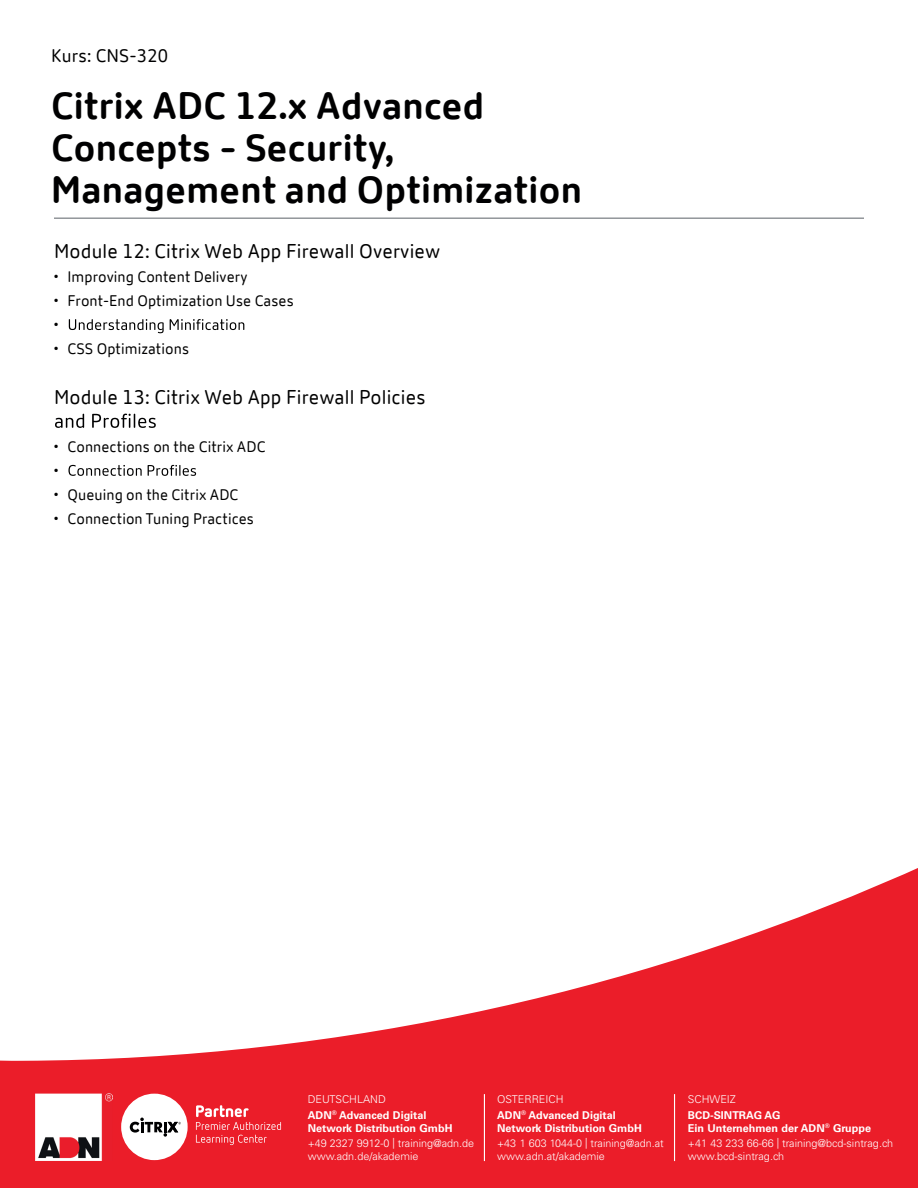
<style>
.page{position:relative;width:918px;height:1188px;background:#fff}
.page>*{position:absolute;margin:0;border:0;box-sizing:border-box;transform-origin:0 0}
.t1{font:700 37.5px/42px "Citrix New Sans";letter-spacing:.01em;color:#000001}
.t2{font:19.5px "Citrix New Sans";letter-spacing:.01em;color:#000001}
.t3{font:18px "Citrix New Sans";letter-spacing:.01em;color:#000001}
.t4{font:15px "Citrix New Sans";letter-spacing:.005em;color:#000001}
.t5{font:300 10.8px/12.9px "Univers LT";color:#fff}
.t6{font:700 10.8px/12.9px "Univers LT";color:#fff}
.t7{font:700 6.3px "Univers LT";color:#fff}
.s1{font-size:18px}
.s2{font-weight:300}
</style>
<div class="page">
<svg style="left:0;top:868px;width:918px;height:320px;fill:#eb1d29"></svg>
<img style="left:35px;top:1094px;width:78px;height:66px">
<div style="left:121px;top:1094px;width:67px;height:66px;background:#fff;border-radius:50%"></div>
<svg style="left:130px;top:1118px;width:51px;height:19px"></svg>
<svg style="left:196px;top:1105px;width:85px;height:40px"></svg>
<hr style="left:484px;top:1094px;width:1px;height:67px;background:#fff">
<hr style="left:674px;top:1094px;width:1px;height:67px;background:#fff">
<svg style="left:69px;top:319px;width:175px;height:14px"></svg>
<svg style="left:55px;top:414px;width:101px;height:14px"></svg>
<svg style="left:68px;top:465px;width:128px;height:11px"></svg>
<hr style="left:54px;top:218px;width:810px;height:1px;background:#5c6167">
<h3 class="t3" style="left:51px;top:46px;width:119px">Kurs: CNS-320</h3>
<h1 class="t1" style="left:51px;top:86px;width:532px">Citrix ADC 12.x Advanced<br>Concepts - Security,<br>Management and Optimization</h1>
<h2 class="t2" style="left:54px;top:240px;width:388px">Module 12: Citrix Web App Firewall Overview</h2>
<h3 class="t4" style="left:54px;top:268px;width:195px"><span class="s1">•</span> Improving Content Delivery</h3>
<h3 class="t4" style="left:54px;top:292px;width:241px"><span class="s1">•</span> Front-End Optimization Use Cases</h3>
<h3 class="t3" style="left:54px;top:314px;width:6px">•</h3>
<h3 class="t4" style="left:54px;top:340px;width:137px"><span class="s1">•</span> CSS Optimizations</h3>
<h2 class="t2" style="left:54px;top:387px;width:373px">Module 13: Citrix Web App Firewall Policies</h2>
<h3 class="t4" style="left:54px;top:438px;width:213px"><span class="s1">•</span> Connections on the Citrix ADC</h3>
<h3 class="t3" style="left:54px;top:459px;width:6px">•</h3>
<h3 class="t4" style="left:54px;top:486px;width:186px"><span class="s1">•</span> Queuing on the Citrix ADC</h3>
<h3 class="t4" style="left:54px;top:510px;width:201px"><span class="s1">•</span> Connection Tuning Practices</h3>
<p class="t5" style="left:308px;top:1092px;width:80px">DEUTSCHLAND</p>
<p class="t6" style="left:308px;top:1109px;width:146px">ADN Advanced Digital<br>Network Distribution GmbH</p>
<p class="t5" style="left:308px;top:1136px;width:168px">+49 2327 9912-0 | training@adn.de www.adn.de/akademie</p>
<p class="t7" style="left:332px;top:1109px;width:7px">®</p>
<p class="t6" style="left:497px;top:1091px;width:120px;line-height:16.2px"><span class="s2">ÖSTERREICH<br></span>ADN<sup>®</sup> Advanced Digital</p>
<p class="t6" style="left:497px;top:1122px;width:146px">Network Distribution GmbH</p>
<p class="t5" style="left:497px;top:1136px;width:168px">+43 1 603 1044-0 | training@adn.at www.adn.at/akademie</p>
<p class="t5" style="left:688px;top:1092px;width:50px">SCHWEIZ</p>
<p class="t6" style="left:688px;top:1109px;width:185px">BCD-SINTRAG AG<br>Ein Unternehmen der ADN<sup>®</sup> Gruppe</p>
<p class="t5" style="left:688px;top:1136px;width:207px">+41 43 233 66-66 | training@bcd-sintrag.ch www.bcd-sintrag.ch</p>
</div>
